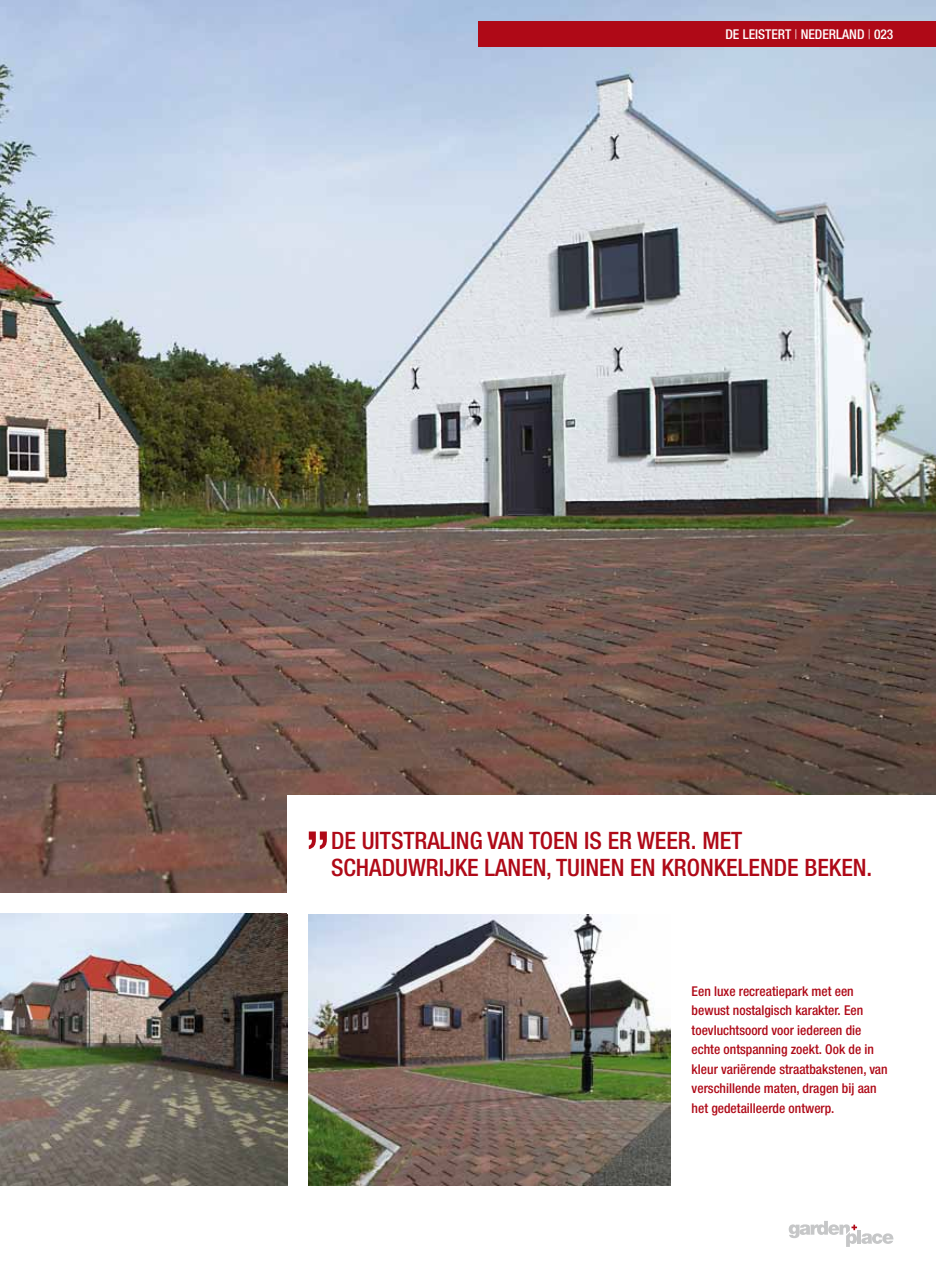
<style>
.page{position:relative;width:936px;height:1263px;background:#fff}
.page>*{position:absolute;margin:0;border:0;box-sizing:border-box;transform-origin:0 0}
.t1{font:500 condensed 61.8px "Helvetica Neue LT Pro";color:#af0917}
.t2{font:500 condensed 24px/27px "Helvetica Neue LT Pro";color:#af0917}
.t3{font:500 condensed 13.5px/19.5px "Helvetica Neue LT Pro";color:#af0917}
.t4{font:500 condensed 13.5px "Helvetica Neue LT Pro";color:#fff}
.s1{font-weight:300}
</style>
<div class="page">
<svg style="left:788px;top:1221px;width:105px;height:26px"></svg>
<img style="left:0;top:0;width:935px;height:893px">
<div style="left:478px;top:21px;width:457px;height:26px;background:#af0917"></div>
<img style="left:309px;top:914px;width:361px;height:271px">
<img style="left:0;top:914px;width:287px;height:271px">
<div style="left:287px;top:795px;width:648px;height:119px;background:#fff"></div>
<p class="t4" style="left:725px;top:27px;width:169px">De Leistert <span class="s1">|</span> Nederland <span class="s1">|</span> 023</p>
<h1 class="t1" style="left:304px;top:781px;width:28px">„</h1>
<h2 class="t2" style="left:331px;top:826px;width:542px">De uitstraling van toen is er weer. Met -schaduwrijke lanen, tuinen en kronkelende beken.</h2>
<p class="t3" style="left:691px;top:981px;width:197px">Een luxe recreatiepark met een bewust nostalgisch karakter. Een toevluchtsoord voor iedereen die echte ontspanning zoekt. Ook de in kleur variërende straatbakstenen, van verschillende maten, dragen bij aan het gedetailleerde ontwerp.</p>
</div>
